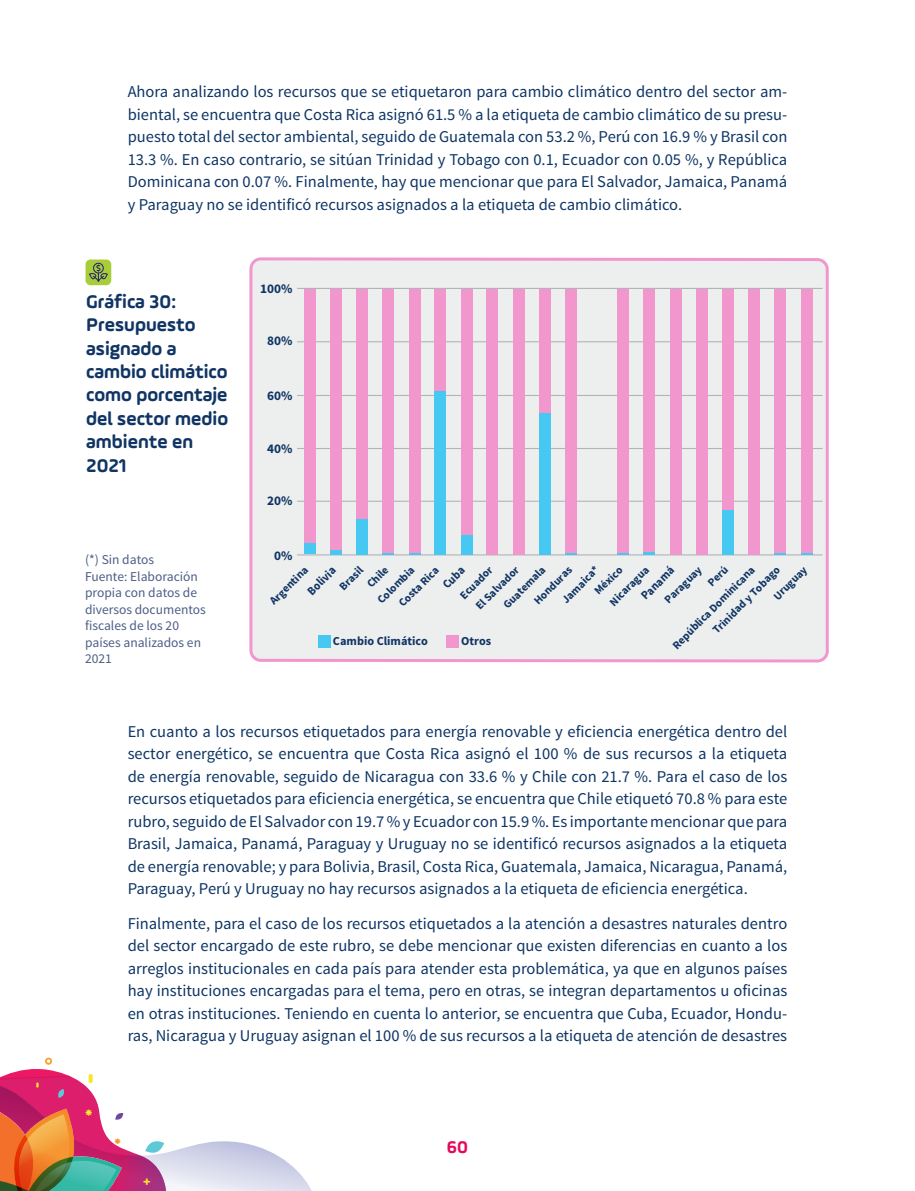
<style>
.page{position:relative;width:915px;height:1191px;background:#fff}
.page>*{position:absolute;margin:0;border:0;box-sizing:border-box;transform-origin:0 0}
.t1{font:700 26.7px "Oduda";color:#f8e62a}
.t2{font:700 19.5px/23.4px "Ample Soft Pro";color:#103564}
.t3{font:700 18px "Ample Soft Pro";color:#e5085c}
.PIE_GRAFICAS{font:16.5px/22.5px "Source Sans Pro";color:#0e3564;text-align:justify}
.t4{font:700 15.3px "Oduda";color:#f8e62a}
.t5{font:700 14.7px "Oduda";color:#f8e62a}
.t6{font:700 13.65px "Oduda";color:#f7952c}
.PIE_GRAFICAS-2{font:13.5px/16.5px "Source Sans Pro";color:#4c5d86}
.t7{font:700 13.2px "Source Sans Pro";color:#103564}
.t8{font:700 12.6px "Oduda";color:#f8e62a}
.t9{font:700 12.15px "Source Sans Pro";color:#103564}
.t10{font:700 12.15px "Source Sans Pro";color:#103564;scale:.94 1}
.t11{font:700 11.25px/18.8px "Source Sans Pro";color:#103564}
</style>
<div class="page">
<svg style="left:0;top:1057px;width:312px;height:134px"></svg>
<div style="left:249px;top:257px;width:580px;height:406px;background:#edeeee"></div>
<hr style="left:297px;top:554px;width:525px;height:1px;background:#b2b3b7">
<hr style="left:297px;top:500px;width:525px;height:2px;background:#b2b3b7">
<hr style="left:297px;top:448px;width:525px;height:1px;background:#b2b3b7">
<hr style="left:297px;top:395px;width:525px;height:1px;background:#b2b3b7">
<hr style="left:297px;top:341px;width:525px;height:1px;background:#b2b3b7">
<hr style="left:297px;top:288px;width:525px;height:1px;background:#b2b3b7">
<div style="left:318px;top:635px;width:12px;height:12px;background:#47c8f2"></div>
<div style="left:446px;top:635px;width:12px;height:12px;background:#f296ce"></div>
<div style="left:85px;top:259px;width:26px;height:26px;background:#a7ce38;border-radius:5px"></div>
<svg style="left:89px;top:263px;width:19px;height:19px"></svg>
<div style="left:303px;top:289px;width:12px;height:254px;background:#f296ce"></div>
<div style="left:303px;top:543px;width:12px;height:11px;background:#47c8f2"></div>
<div style="left:329px;top:289px;width:12px;height:261px;background:#f296ce"></div>
<hr style="left:329px;top:550px;width:12px;height:4px;background:#47c8f2">
<div style="left:381px;top:289px;width:12px;height:264px;background:#f296ce"></div>
<svg style="left:381px;top:553px;width:12px;height:1px"></svg>
<div style="left:408px;top:289px;width:12px;height:264px;background:#f296ce"></div>
<div style="left:486px;top:289px;width:12px;height:265px;background:#f296ce"></div>
<div style="left:513px;top:289px;width:12px;height:265px;background:#f296ce"></div>
<div style="left:669px;top:289px;width:12px;height:265px;background:#f296ce"></div>
<div style="left:695px;top:289px;width:12px;height:265px;background:#f296ce"></div>
<div style="left:747px;top:289px;width:12px;height:265px;background:#f296ce"></div>
<svg style="left:408px;top:553px;width:12px;height:1px"></svg>
<div style="left:565px;top:289px;width:12px;height:264px;background:#f296ce"></div>
<svg style="left:565px;top:553px;width:12px;height:1px"></svg>
<div style="left:617px;top:289px;width:12px;height:264px;background:#f296ce"></div>
<svg style="left:617px;top:553px;width:12px;height:1px"></svg>
<div style="left:774px;top:289px;width:12px;height:264px;background:#f296ce"></div>
<svg style="left:774px;top:553px;width:12px;height:1px"></svg>
<div style="left:800px;top:289px;width:12px;height:264px;background:#f296ce"></div>
<svg style="left:800px;top:553px;width:12px;height:1px"></svg>
<div style="left:643px;top:289px;width:12px;height:263px;background:#f296ce"></div>
<svg style="left:643px;top:552px;width:12px;height:2px"></svg>
<div style="left:356px;top:289px;width:11px;height:230px;background:#f296ce"></div>
<div style="left:356px;top:519px;width:11px;height:35px;background:#47c8f2"></div>
<div style="left:461px;top:289px;width:12px;height:246px;background:#f296ce"></div>
<div style="left:461px;top:535px;width:12px;height:19px;background:#47c8f2"></div>
<div style="left:721px;top:289px;width:12px;height:221px;background:#f296ce"></div>
<div style="left:721px;top:510px;width:12px;height:44px;background:#47c8f2"></div>
<div style="left:433px;top:289px;width:12px;height:102px;background:#f296ce"></div>
<div style="left:433px;top:391px;width:12px;height:163px;background:#47c8f2"></div>
<div style="left:538px;top:289px;width:12px;height:124px;background:#f296ce"></div>
<div style="left:538px;top:413px;width:12px;height:141px;background:#47c8f2"></div>
<p class="t5" style="left:45px;top:1082px;width:8px;rotate:90deg">-</p>
<p class="PIE_GRAFICAS" style="left:128px;top:81px;width:661px">Ahora analizando los recursos que se etiquetaron para cambio climático dentro del sector am&shy;biental, se encuentra que Costa Rica asignó 61.5 % a la etiqueta de cambio climático de su presu&shy;puesto total del sector ambiental, seguido de Guatemala con 53.2 %, Perú con 16.9 % y Brasil con 13.3 %. En caso contrario, se sitúan Trinidad y Tobago con 0.1, Ecuador con 0.05 %, y República Dominicana con 0.07 %. Finalmente, hay que mencionar que para El Salvador, Jamaica, Panamá y Paraguay no se identificó recursos asignados a la etiqueta de cambio climático.</p>
<p class="t2" style="left:86px;top:289px;width:144px">Gráfica 30:<br>Presupuesto asignado a cambio climático como porcentaje del sector medio ambiente en<br>2021</p>
<p class="PIE_GRAFICAS-2" style="left:85px;top:551px;width:122px">(*) Sin datos<br>Fuente: Elaboración propia con datos de diversos documentos fiscales de los 20 países analizados en<br>2021</p>
<p class="t7" style="left:260px;top:280px;width:34px">100%</p>
<p class="t7" style="left:267px;top:332px;width:27px">80%</p>
<p class="t7" style="left:267px;top:387px;width:27px">60%</p>
<p class="t7" style="left:267px;top:440px;width:27px">40%</p>
<p class="t7" style="left:267px;top:492px;width:27px">20%</p>
<p class="t7" style="left:274px;top:547px;width:20px">0%</p>
<p class="t11" style="left:335px;top:582px;width:30px;rotate:-45deg">Brasil</p>
<p class="t11" style="left:667px;top:640px;width:113px;rotate:-45deg">República Dominicana</p>
<p class="t11" style="left:265px;top:596px;width:51px;rotate:-45deg">Argentina</p>
<p class="t11" style="left:373px;top:595px;width:49px;rotate:-45deg">Colombia</p>
<p class="t11" style="left:557px;top:595px;width:49px;rotate:-45deg">Jamaica*</p>
<p class="t11" style="left:659px;top:595px;width:49px;rotate:-45deg">Paraguay</p>
<p class="t11" style="left:362px;top:579px;width:27px;rotate:-45deg">Chile</p>
<p class="t11" style="left:703px;top:578px;width:25px;rotate:-45deg">Perú</p>
<p class="t10" style="left:304px;top:587px;width:39px;rotate:-45deg">Bolivia</p>
<p class="t10" style="left:439px;top:581px;width:29px;rotate:-45deg">Cuba</p>
<p class="t10" style="left:637px;top:592px;width:46px;rotate:-45deg">Panamá</p>
<p class="t11" style="left:455px;top:590px;width:43px;rotate:-45deg">Ecuador</p>
<p class="t11" style="left:605px;top:597px;width:52px;rotate:-45deg">N icaragua</p>
<p class="t11" style="left:471px;top:601px;width:58px;rotate:-45deg">El Salvador</p>
<p class="t11" style="left:755px;top:578px;width:44px;line-height:19.2px;text-indent:-67px;rotate:-45deg">Trinidad y Tobago<br>Uruguay</p>
<p class="t11" style="left:394px;top:598px;width:53px;rotate:-45deg">Costa Rica</p>
<p class="t11" style="left:516px;top:583px;width:50px;text-indent:-25px;rotate:-45deg">Guatemala<br>H onduras</p>
<p class="t11" style="left:589px;top:586px;width:36px;rotate:-45deg">México</p>
<p class="t9" style="left:333px;top:633px;width:97px">Cambio Climático</p>
<p class="t9" style="left:461px;top:633px;width:32px">Otros</p>
<h1 class="t1" style="left:105px;top:1072px;width:13px;rotate:90deg">-</h1>
<p class="t4" style="left:94px;top:1108px;width:9px;rotate:90deg">*</p>
<p class="PIE_GRAFICAS" style="left:128px;top:720px;width:661px">En cuanto a los recursos etiquetados para energía renovable y eficiencia energética dentro del sector energético, se encuentra que Costa Rica asignó el 100 % de sus recursos a la etiqueta de energía renovable, seguido de Nicaragua con 33.6 % y Chile con 21.7 %. Para el caso de los recursos etiquetados para eficiencia energética, se encuentra que Chile etiquetó 70.8 % para este rubro, seguido de El Salvador con 19.7 % y Ecuador con 15.9 %. Es importante mencionar que para Brasil, Jamaica, Panamá, Paraguay y Uruguay no se identificó recursos asignados a la etiqueta de energía renovable; y para Bolivia, Brasil, Costa Rica, Guatemala, Jamaica, Nicaragua, Panamá, Paraguay, Perú y Uruguay no hay recursos asignados a la etiqueta de eficiencia energética.</p>
<p class="PIE_GRAFICAS" style="left:128px;top:912px;width:661px">Finalmente, para el caso de los recursos etiquetados a la atención a desastres naturales dentro del sector encargado de este rubro, se debe mencionar que existen diferencias en cuanto a los arreglos institucionales en cada país para atender esta problemática, ya que en algunos países hay instituciones encargadas para el tema, pero en otras, se integran departamentos u oficinas en otras instituciones. Teniendo en cuenta lo anterior, se encuentra que Cuba, Ecuador, Hondu&shy;ras, Nicaragua y Uruguay asignan el 100 % de sus recursos a la etiqueta de atención de desastres</p>
<p class="t6" style="left:122px;top:1138px;width:8px;rotate:90deg">*</p>
<p class="t3" style="left:447px;top:1134px;width:23px">60</p>
<p class="t8" style="left:154px;top:1178px;width:9px;rotate:90deg">+</p>
</div>
